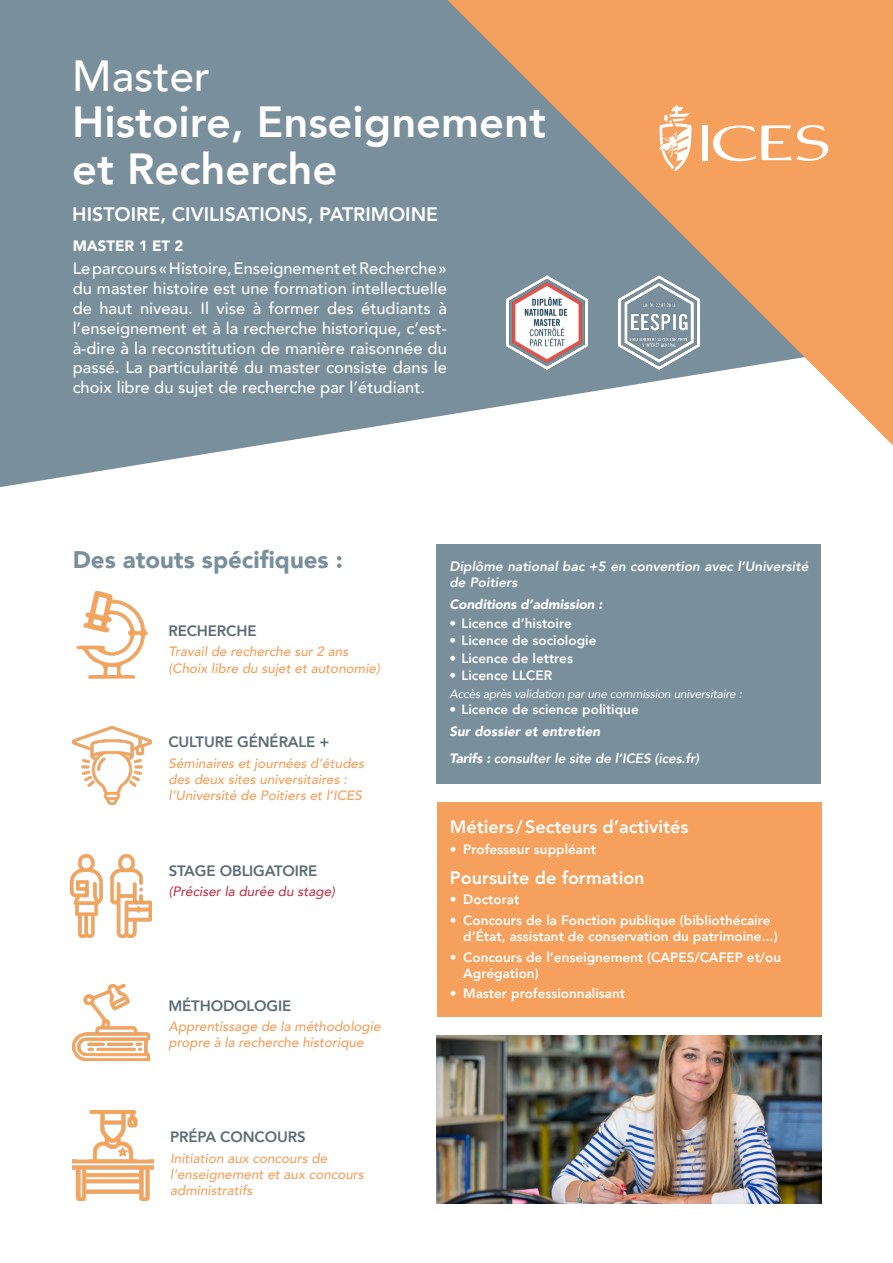
<style>
.page{position:relative;width:893px;height:1263px;background:#fff}
.page>*{position:absolute;margin:0;border:0;box-sizing:border-box;transform-origin:0 0}
.t1{font:800 43.5px "Avenir";color:#fff}
.t2{font:500 43.5px "Avenir";color:#fff}
.t3{font:900 24px "Avenir";color:#798f9c}
.t4{font:800 19.5px "Avenir";color:#fff}
.t5{font:800 18px "Avenir";color:#fff}
.t6{font:500 16.5px/19.8px "Avenir";color:#fff;text-align:justify}
.t7{font:800 15px "Avenir";letter-spacing:-.01em;color:#5a6c76}
.t8{font:900 15px "Avenir";color:#fff}
.t9{font:800 13.5px/16.2px "Avenir";color:#fff}
.t10{font:italic 500 13.5px/16.2px "Avenir";color:#f5a05d}
.t11{font:italic 800 13.5px/16.2px "Avenir";color:#fff}
.t12{font:italic 900 13.5px "Avenir";letter-spacing:-.01em;color:#fff}
.t13{font:italic 500 13.5px "Avenir";color:#c03a4e}
.t14{font:italic 12px "Avenir";letter-spacing:-.02em;color:#fff}
.s1{font-weight:900}
</style>
<div class="page">
<svg style="left:0;top:0;width:893px;height:487px;background:#8c9faa"></svg>
<svg style="left:447px;top:0;width:446px;height:445px;background:#cca788"></svg>
<div style="left:702px;top:126px;width:6px;height:35px;background:#fff"></div>
<svg style="left:713px;top:125px;width:115px;height:36px"></svg>
<svg style="left:659px;top:105px;width:33px;height:66px"></svg>
<div style="left:437px;top:802px;width:384px;height:215px;background:#f5a05d"></div>
<img style="left:506px;top:275px;width:81px;height:94px">
<img style="left:619px;top:275px;width:81px;height:94px">
<img style="left:76px;top:592px;width:72px;height:86px">
<img style="left:72px;top:726px;width:80px;height:79px">
<img style="left:73px;top:984px;width:77px;height:76px">
<img style="left:70px;top:854px;width:82px;height:84px">
<img style="left:73px;top:1110px;width:80px;height:91px">
<img style="left:437px;top:1035px;width:384px;height:168px">
<div style="left:437px;top:544px;width:384px;height:240px;background:#798f9c"></div>
<p class="t2" style="left:72px;top:38px;width:139px">Master</p>
<p class="t1" style="left:72px;top:88px;width:475px">Histoire, Enseignement</p>
<p class="t1" style="left:72px;top:135px;width:267px">et Recherche</p>
<p class="t4" style="left:72px;top:199px;width:367px">HISTOIRE, CIVILISATIONS, PATRIMOINE</p>
<p class="t6" style="left:73px;top:258px;width:376px">Le parcours « Histoire, Enseignement et Recherche» du master histoire est une formation intellectuelle de haut niveau. Il vise à former des étudiants à l’enseignement et à la recherche historique, c’est&shy;à-dire à la reconstitution de manière raisonnée du passé. La particularité du master consiste dans le choix libre du sujet de recherche par l’étudiant.</p>
<p class="t8" style="left:73px;top:233px;width:112px">MASTER 1 ET 2</p>
<p class="t3" style="left:73px;top:539px;width:272px">Des atouts spécifiques :</p>
<p class="t7" style="left:169px;top:619px;width:89px">RECHERCHE</p>
<p class="t10" style="left:169px;top:644px;width:213px">Travail de recherche sur 2 ans (Choix libre du sujet et autonomie)</p>
<p class="t7" style="left:169px;top:730px;width:163px">CULTURE GÉNÉRALE +</p>
<p class="t10" style="left:169px;top:755px;width:197px">Séminaires et journées d’études des deux sites universitaires : l’Université de Poitiers et l’ICES</p>
<p class="t7" style="left:169px;top:859px;width:150px">STAGE OBLIGATOIRE</p>
<p class="t13" style="left:169px;top:883px;width:168px">(Préciser la durée du stage)</p>
<p class="t7" style="left:169px;top:994px;width:124px">MÉTHODOLOGIE</p>
<p class="t10" style="left:169px;top:1018px;width:214px">Apprentissage de la méthodologie propre à la recherche historique</p>
<p class="t7" style="left:170px;top:1125px;width:137px">PRÉPA CONCOURS</p>
<p class="t10" style="left:170px;top:1150px;width:195px">Initiation aux concours de l’enseignement et aux concours administratifs</p>
<p class="t11" style="left:449px;top:558px;width:360px">Diplôme national bac +5 en convention avec l’Université de Poitiers</p>
<p class="t12" style="left:449px;top:593px;width:154px">Conditions d’admission :</p>
<p class="t9" style="left:449px;top:615px;width:124px">• Licence d’histoire</p>
<p class="t9" style="left:449px;top:632px;width:149px">• Licence de sociologie</p>
<p class="t9" style="left:449px;top:650px;width:125px">• Licence de lettres</p>
<p class="t9" style="left:449px;top:667px;width:104px">• Licence LLCER</p>
<p class="t14" style="left:449px;top:686px;width:294px">Accès après validation par une commission universitaire :</p>
<p class="t9" style="left:449px;top:701px;width:191px">• Licence de science politique</p>
<p class="t12" style="left:449px;top:720px;width:152px">Sur dossier et entretien</p>
<p class="t11" style="left:449px;top:750px;width:251px"><span class="s1">Tarifs :</span> consulter le site de l’ICES (ices.fr)</p>
<p class="t5" style="left:450px;top:813px;width:240px">Métiers /Secteurs d’activités</p>
<p class="t9" style="left:450px;top:841px;width:148px">• Professeur suppléant</p>
<p class="t5" style="left:450px;top:864px;width:196px">Poursuite de formation</p>
<p class="t9" style="left:450px;top:892px;width:71px">• Doctorat</p>
<p class="t9" style="left:463px;top:912px;width:316px;text-indent:-14px">• Concours de la Fonction publique (bibliothécaire d’État, assistant de conservation du patrimoine...)</p>
<p class="t9" style="left:463px;top:949px;width:319px;text-indent:-14px">• Concours de l’enseignement (CAPES/CAFEP et/ou<br>Agrégation)</p>
<p class="t9" style="left:450px;top:985px;width:177px">• Master professionnalisant</p>
</div>
